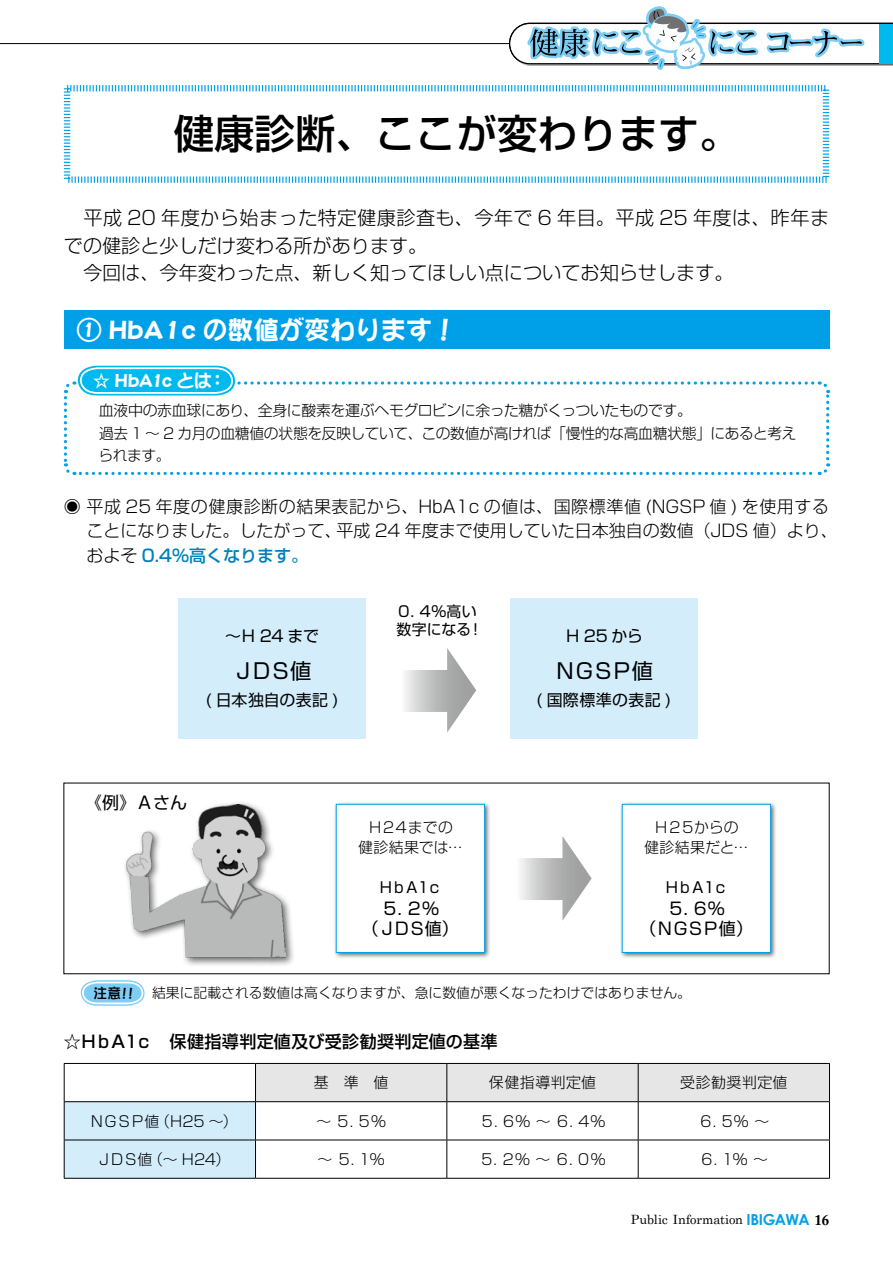
<style>
.page{position:relative;width:893px;height:1263px;background:#fff}
.page>*{position:absolute;margin:0;border:0;box-sizing:border-box;transform-origin:0 0}
.t1{font:500 40.35px "Shin Go Pro";color:#000}
.t2{font:25.5px "DFPOP1 Std W9";color:#fff}
.t3{font:21.3px "Shin Go Pro";letter-spacing:-.105em;color:#000}
.t4{font:300 19.2px/27.6px "Shin Go Pro";color:#000}
.t5{font:18px "DFPOP1 Std W9";letter-spacing:-.03em;color:#fff}
.t6{font:300 16.95px/24.5px "Shin Go Pro";color:#000}
.t7{font:16.95px/20.2px "Shin Go Pro";letter-spacing:-.09em;color:#000;text-align:center}
.t8{font:500 16.95px "Shin Go Pro";letter-spacing:.015em;color:#000}
.t9{font:15.9px "Shin Go Pro";letter-spacing:.02em;color:#000}
.t10{font:700 15.15px "Century Gothic";letter-spacing:-.035em;color:#00a0e9}
.t11{font:300 14.85px/22.4px "Shin Go Pro";letter-spacing:-.02em;color:#000}
.t12{font:14.85px/17.9px "Shin Go Pro";letter-spacing:-.02em;color:#000}
.t13{font:300 14.85px/20.2px "Shin Go Pro";letter-spacing:.01em;color:#000;text-align:center}
.t14{font:300 14.85px "Shin Go Pro";letter-spacing:.03em;color:#000}
.t15{font:300 14.85px "Shin Go Pro";letter-spacing:.04em;color:#000}
.t16{font:300 13.8px "Shin Go Pro";color:#000}
.t17{font:13.8px "DFPOP1 Std W7";color:#000}
.t18{font:12.75px "Century";letter-spacing:-.01em;color:#000}
.s1{font-weight:500;color:#0081ba}
.s2{font-family:"DFPOP1 Std W7";font-weight:400}
.s3{font-weight:400}
.s4{font-family:"Adobe Caslon Pro";font-size:14.85px;color:#000}
</style>
<div class="page">
<hr style="left:0;top:43px;width:510px;height:1px;background:#000">
<svg style="left:509px;top:6px;width:384px;height:64px"></svg>
<svg style="left:63px;top:366px;width:768px;height:109px"></svg>
<svg style="left:405px;top:648px;width:71px;height:85px"></svg>
<div style="left:64px;top:310px;width:765px;height:39px;background:#00a0e9"></div>
<svg style="left:63px;top:85px;width:767px;height:98px"></svg>
<div style="left:179px;top:598px;width:187px;height:140px;background:#d3edfb"></div>
<div style="left:510px;top:598px;width:187px;height:140px;background:#d3edfb"></div>
<div style="left:333px;top:801px;width:158px;height:158px;background:#000;opacity:.6"></div>
<div style="left:336px;top:804px;width:148px;height:148px;background:#fff"></div>
<div style="left:336px;top:804px;width:149px;height:149px;border:1px solid #00a0e9"></div>
<div style="left:619px;top:801px;width:158px;height:158px;background:#000;opacity:.6"></div>
<div style="left:622px;top:804px;width:148px;height:148px;background:#fff"></div>
<div style="left:622px;top:804px;width:149px;height:149px;border:1px solid #00a0e9"></div>
<svg style="left:65px;top:1064px;width:764px;height:114px"></svg>
<hr style="left:64px;top:1063px;width:191px;height:1px;background:#000">
<hr style="left:64px;top:1064px;width:1px;height:37px;background:#000">
<hr style="left:64px;top:1101px;width:191px;height:1px;background:#000">
<hr style="left:64px;top:1102px;width:1px;height:38px;background:#000">
<hr style="left:255px;top:1102px;width:1px;height:38px;background:#000">
<hr style="left:446px;top:1102px;width:1px;height:38px;background:#000">
<hr style="left:638px;top:1102px;width:1px;height:38px;background:#000">
<hr style="left:829px;top:1102px;width:1px;height:38px;background:#000">
<hr style="left:64px;top:1140px;width:192px;height:1px;background:#000">
<hr style="left:64px;top:1140px;width:1px;height:38px;background:#000">
<hr style="left:256px;top:1140px;width:191px;height:1px;background:#000">
<hr style="left:255px;top:1140px;width:1px;height:38px;background:#000">
<hr style="left:447px;top:1140px;width:191px;height:1px;background:#000">
<hr style="left:446px;top:1140px;width:1px;height:38px;background:#000">
<hr style="left:638px;top:1140px;width:192px;height:1px;background:#000">
<hr style="left:638px;top:1140px;width:1px;height:38px;background:#000">
<hr style="left:829px;top:1140px;width:1px;height:38px;background:#000">
<hr style="left:64px;top:1178px;width:192px;height:1px;background:#000">
<hr style="left:256px;top:1178px;width:191px;height:1px;background:#000">
<hr style="left:447px;top:1178px;width:191px;height:1px;background:#000">
<hr style="left:638px;top:1178px;width:192px;height:1px;background:#000">
<hr style="left:255px;top:1063px;width:192px;height:1px;background:#000">
<hr style="left:255px;top:1064px;width:1px;height:37px;background:#000">
<hr style="left:447px;top:1063px;width:191px;height:1px;background:#000">
<hr style="left:446px;top:1064px;width:1px;height:37px;background:#000">
<hr style="left:638px;top:1063px;width:192px;height:1px;background:#000">
<hr style="left:638px;top:1064px;width:1px;height:37px;background:#000">
<hr style="left:829px;top:1064px;width:1px;height:37px;background:#000">
<hr style="left:255px;top:1101px;width:192px;height:1px;background:#000">
<hr style="left:447px;top:1101px;width:191px;height:1px;background:#000">
<hr style="left:638px;top:1101px;width:192px;height:1px;background:#000">
<svg style="left:520px;top:836px;width:72px;height:85px"></svg>
<svg style="left:81px;top:980px;width:64px;height:26px"></svg>
<div style="left:122px;top:800px;width:173px;height:167px;background:#000;opacity:.6"></div>
<img style="left:126px;top:804px;width:160px;height:154px">
<h1 class="t1" style="left:174px;top:101px;width:567px">健康診断、ここが変わります。</h1>
<p class="t4" style="left:64px;top:202px;width:767px">　平成 20 年度から始まった特定健康診査も、今年で 6 年目。平成 25 年度は、昨年までの健診と少しだけ変わる所があります。<br>　今回は、今年変わった点、新しく知ってほしい点についてお知らせします。</p>
<h2 class="t2" style="left:77px;top:316px;width:382px">① HbA1c の数値が変わります!</h2>
<p class="t5" style="left:92px;top:370px;width:121px">☆ HbA1c とは</p>
<p class="t11" style="left:99px;top:398px;width:700px">血液中の赤血球にあり、全身に酸素を運ぶヘモグロビンに余った糖がくっついたものです。<br>過去 1 ～ 2 カ月の血糖値の状態を反映していて、この数値が高ければ「慢性的な高血糖状態」にあると考えられます。</p>
<p class="t5" style="left:208px;top:370px;width:20px">：</p>
<p class="t6" style="left:336px;top:492px;width:503px;text-indent:-273px">◉ 平成 25 年度の健康診断の結果表記から、HbA1c の値は、国際標準値 (NGSP 値 ) を使用する平成 24 年度まで使用していた日本独自の数値（JDS 値）より、</p>
<p class="t6" style="left:87px;top:517px;width:257px">ことになりました。したがって、およそ <span class="s1">0.4％高くなります。</span></p>
<p class="t9" style="left:225px;top:623px;width:96px">～Ｈ 24 まで</p>
<h3 class="t3" style="left:233px;top:653px;width:80px">ＪＤＳ値</h3>
<p class="t9" style="left:206px;top:687px;width:134px">( 日本独自の表記 (</p>
<p class="t12" style="left:468px;top:600px;width:16px;text-indent:-71px">０．４％高い!</p>
<p class="t12" style="left:396px;top:618px;width:76px">数字になる</p>
<p class="t7" style="left:85px;top:791px;width:104px">《例》Ａさん</p>
<p class="t13" style="left:358px;top:815px;width:106px">Ｈ２４までの<br>健診結果では...</p>
<p class="t12" style="left:427px;top:877px;width:16px">ｃ</p>
<p class="t12" style="left:379px;top:877px;width:42px">ＨｂＡ</p>
<p class="t7" style="left:362px;top:896px;width:99px">５．２％<br>（ＪＤＳ値(</p>
<p class="t12" style="left:416px;top:877px;width:16px">１</p>
<p class="t9" style="left:565px;top:623px;width:80px">Ｈ 25 から</p>
<h3 class="t3" style="left:554px;top:653px;width:100px">ＮＧＳＰ値</h3>
<p class="t9" style="left:536px;top:687px;width:136px">( 国際標準の表記 (</p>
<p class="t11" style="left:644px;top:815px;width:106px;line-height:20.2px;text-align:center">Ｈ２５からの<br>健診結果だと...</p>
<p class="t12" style="left:713px;top:877px;width:16px">ｃ</p>
<p class="t12" style="left:664px;top:877px;width:42px">ＨｂＡ</p>
<p class="t7" style="left:639px;top:896px;width:115px">５．６％<br>（ＮＧＳＰ値(</p>
<p class="t12" style="left:702px;top:877px;width:16px">１</p>
<p class="t16" style="left:117px;top:982px;width:575px"><span class="s2">！！</span><span class="s3">　</span>結果に記載される数値は高くなりますが、急に数値が悪くなったわけではありません。</p>
<p class="t17" style="left:94px;top:985px;width:29px">注意</p>
<p class="t8" style="left:135px;top:1028px;width:364px">ｃ　保健指導判定値及び受診勧奨判定値の基準</p>
<p class="t8" style="left:64px;top:1028px;width:64px">☆ＨｂＡ</p>
<p class="t8" style="left:123px;top:1028px;width:19px">１</p>
<p class="t11" style="left:314px;top:1069px;width:76px">基　準　値</p>
<p class="t15" style="left:489px;top:1070px;width:109px">保健指導判定値</p>
<p class="t14" style="left:680px;top:1070px;width:109px">受診勧奨判定値</p>
<p class="t11" style="left:155px;top:1108px;width:84px">（H25 ~(</p>
<p class="t11" style="left:90px;top:1108px;width:72px">ＮＧＳＰ値</p>
<p class="t11" style="left:316px;top:1108px;width:71px">~ ５．５％</p>
<p class="t11" style="left:480px;top:1108px;width:127px">５．６％ ~ ６．４％</p>
<p class="t11" style="left:698px;top:1108px;width:72px">６．５％ ~</p>
<p class="t11" style="left:148px;top:1146px;width:84px">（～ H24(</p>
<p class="t11" style="left:97px;top:1146px;width:57px">ＪＤＳ値</p>
<p class="t11" style="left:318px;top:1146px;width:69px">~ ５．１％</p>
<p class="t11" style="left:479px;top:1146px;width:128px">５．２％ ~ ６．０％</p>
<p class="t11" style="left:700px;top:1146px;width:70px">６．１％ ~</p>
<p class="t10" style="left:747px;top:1208px;width:84px">IBIGAWA <span class="s4">16</span></p>
<p class="t18" style="left:631px;top:1209px;width:114px">Public Information</p>
</div>
